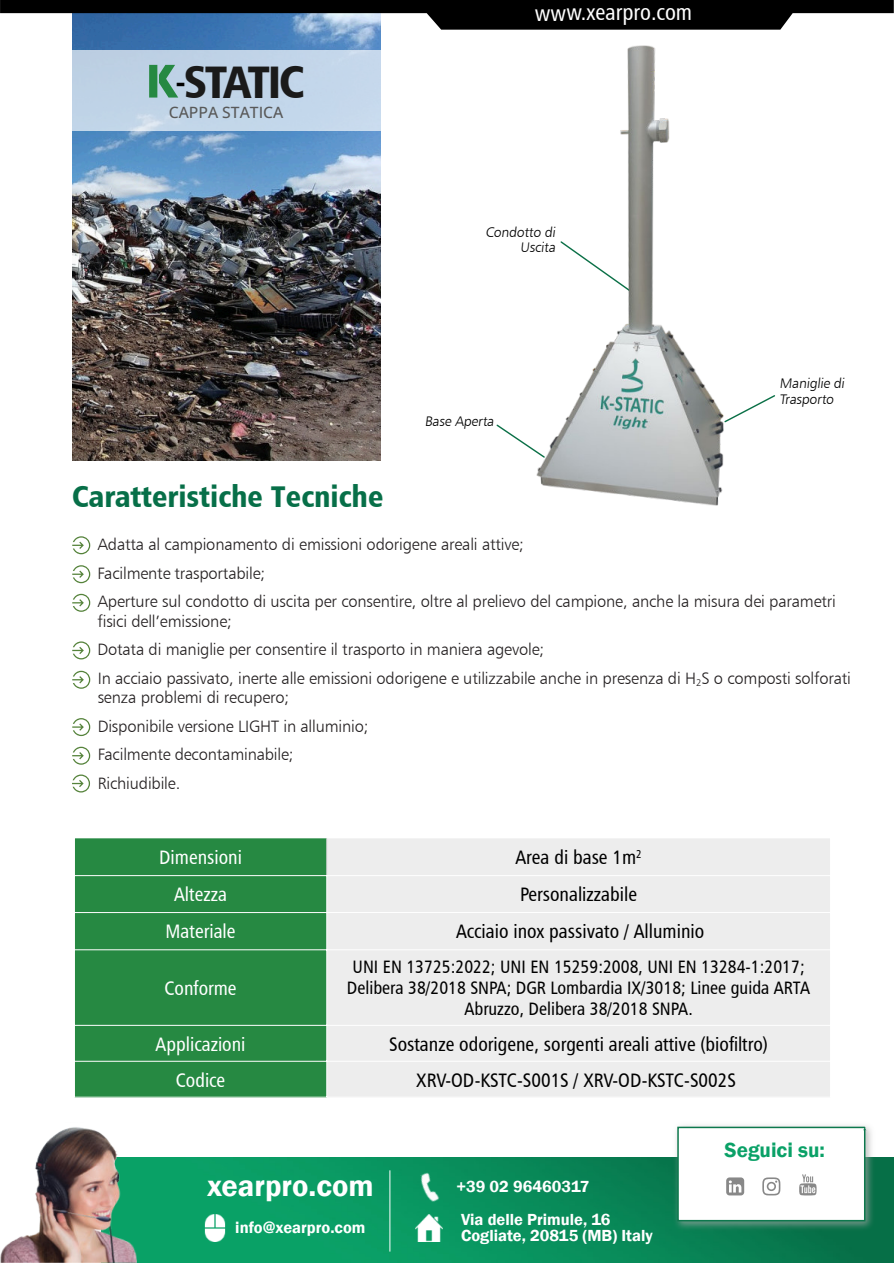
<style>
.page{position:relative;width:894px;height:1263px;background:#fff}
.page>*{position:absolute;margin:0;border:0;box-sizing:border-box;transform-origin:0 0}
.t1{font:45.6px "Humanist 777 BT Black Condensed B";letter-spacing:-.05em;color:#1a1a1a}
.t2{font:600 30.6px "Franklin Gothic";color:#fff}
.t3{font:30px "Humanist 777 BT Black Condensed B";color:#076f48}
.t4{font:22.5px "Humanist 777 BT Roman Condensed B";letter-spacing:-.005em;color:#fff}
.t5{font:600 21px "Franklin Gothic";color:#0aa167}
.t6{font:19.5px "Humanist 777 BT Roman Condensed B";color:#000}
.t7{font:19.5px "Humanist 777 BT Roman Condensed B";color:#fff}
.t8{font:18px/21px "Humanist 777 BT Roman Condensed B";color:#000;text-align:center}
.t9{font:16.5px/28.5px "Humanist 777 BT Light B";letter-spacing:-.01em;color:#231f20}
.t10{font:600 16.5px/33.3px "Franklin Gothic";color:#fff}
.t11{font:500 15.6px "Open Sans";color:#595959}
.t12{font:13.95px/14.9px "Humanist 777 BT Light B";color:#000;text-align:right}
.s1{font-family:"ARDESTINE";font-size:51.9px;color:#268942}
.s2{font-size:31.2px;color:#000}
</style>
<div class="page">
<div style="left:74px;top:838px;width:252px;height:259px;background:#268942"></div>
<div style="left:326px;top:838px;width:504px;height:259px;background:#ededed"></div>
<hr style="left:326px;top:838px;width:1px;height:37px;background:#d9d9d9">
<hr style="left:74px;top:837px;width:1px;height:260px;background:#fff">
<hr style="left:829px;top:837px;width:1px;height:260px;background:#fff">
<hr style="left:326px;top:876px;width:1px;height:221px;background:#fff">
<hr style="left:74px;top:875px;width:756px;height:1px;background:#fff">
<hr style="left:74px;top:912px;width:756px;height:1px;background:#fff">
<hr style="left:74px;top:949px;width:756px;height:1px;background:#fff">
<hr style="left:74px;top:1025px;width:756px;height:1px;background:#fff">
<hr style="left:74px;top:1061px;width:756px;height:1px;background:#fff">
<img style="left:137px;top:1157px;width:756px;height:105px">
<hr style="left:389px;top:1170px;width:1px;height:81px;background:#fff">
<img style="left:415px;top:1215px;width:27px;height:27px">
<img style="left:412px;top:1170px;width:35px;height:35px">
<img style="left:201px;top:1214px;width:27px;height:27px">
<img style="left:0;top:1127px;width:137px;height:135px">
<img style="left:672px;top:1125px;width:203px;height:106px">
<svg style="left:676px;top:1126px;width:190px;height:96px"></svg>
<svg style="left:72px;top:565px;width:18px;height:18px"></svg>
<svg style="left:72px;top:641px;width:18px;height:18px"></svg>
<svg style="left:72px;top:671px;width:18px;height:18px"></svg>
<svg style="left:72px;top:718px;width:18px;height:18px"></svg>
<svg style="left:72px;top:747px;width:18px;height:18px"></svg>
<svg style="left:72px;top:774px;width:18px;height:18px"></svg>
<svg style="left:72px;top:536px;width:18px;height:18px"></svg>
<svg style="left:72px;top:594px;width:18px;height:18px"></svg>
<img style="left:72px;top:30px;width:308px;height:431px">
<svg style="left:0;top:0;width:893px;height:30px;background:#36404a"></svg>
<div style="left:72px;top:50px;width:308px;height:81px;background:#c1d5e8"></div>
<svg style="left:723px;top:395px;width:53px;height:29px"></svg>
<svg style="left:496px;top:424px;width:40px;height:29px"></svg>
<img style="left:536px;top:45px;width:187px;height:460px">
<h1 class="t1" style="left:147px;top:63px;width:158px"><span class="s1">K</span><span class="s2">-</span>STATIC</h1>
<p class="t11" style="left:169px;top:101px;width:116px">CAPPA STATICA</p>
<h3 class="t4" style="left:534px;top:3px;width:159px">www.xearpro.com</h3>
<p class="t12" style="left:485px;top:226px;width:73px">Condotto di<br>Uscita</p>
<h3 class="t3" style="left:72px;top:484px;width:313px">Caratteristiche Tecniche</h3>
<p class="t12" style="left:424px;top:415px;width:72px">Base Aperta</p>
<p class="t12" style="left:779px;top:376px;width:68px;line-height:16.6px;text-align:left">Maniglie di<br>Trasporto</p>
<p class="t9" style="left:97px;top:532px;width:739px">Adatta al campionamento di emissioni odorigene areali attive;<br>Facilmente trasportabile;<br>Aperture sul condotto di uscita per consentire, oltre al prelievo del campione, anche la misura dei parametri</p>
<p class="t9" style="left:97px;top:608px;width:754px">fisici dell’emissione;<br>Dotata di maniglie per consentire il trasporto in maniera agevole;<br>In acciaio passivato, inerte alle emissioni odorigene e utilizzabile anche in presenza di H<sub>2</sub>S o composti solforati</p>
<p class="t9" style="left:98px;top:685px;width:272px">senza problemi di recupero;<br>Disponibile versione LIGHT in alluminio;<br>Facilmente decontaminabile;<br>Richiudibile.</p>
<p class="t7" style="left:159px;top:849px;width:84px">Dimensioni</p>
<p class="t6" style="left:515px;top:849px;width:128px">Area di base 1m<sup>2</sup></p>
<p class="t7" style="left:174px;top:886px;width:55px">Altezza</p>
<p class="t6" style="left:520px;top:886px;width:118px">Personalizzabile</p>
<p class="t7" style="left:165px;top:924px;width:71px">Materiale</p>
<p class="t6" style="left:456px;top:924px;width:250px">Acciaio inox passivato / Alluminio</p>
<p class="t7" style="left:164px;top:980px;width:74px">Conforme</p>
<p class="t8" style="left:347px;top:958px;width:464px">UNI EN 13725:2022; UNI EN 15259:2008, UNI EN 13284-1:2017;<br>Delibera 38/2018 SNPA; DGR Lombardia IX/3018; Linee guida ARTA<br>Abruzzo, Delibera 38/2018 SNPA.</p>
<p class="t7" style="left:156px;top:1036px;width:91px">Applicazioni</p>
<p class="t6" style="left:389px;top:1036px;width:380px">Sostanze odorigene, sorgenti areali attive (biofiltro)</p>
<p class="t7" style="left:176px;top:1072px;width:51px">Codice</p>
<p class="t6" style="left:416px;top:1072px;width:321px">XRV-OD-KSTC-S001S / XRV-OD-KSTC-S002S</p>
<h2 class="t2" style="left:207px;top:1174px;width:168px">xearpro.com</h2>
<p class="t10" style="left:456px;top:1171px;width:156px">+39 02 96460317<br>Via delle Primule, 16</p>
<p class="t10" style="left:461px;top:1220px;width:193px">Cogliate, 20815 (MB) Italy</p>
<p class="t10" style="left:235px;top:1212px;width:132px">info@xearpro.com</p>
<p class="t5" style="left:724px;top:1142px;width:102px">Seguici su:</p>
</div>
